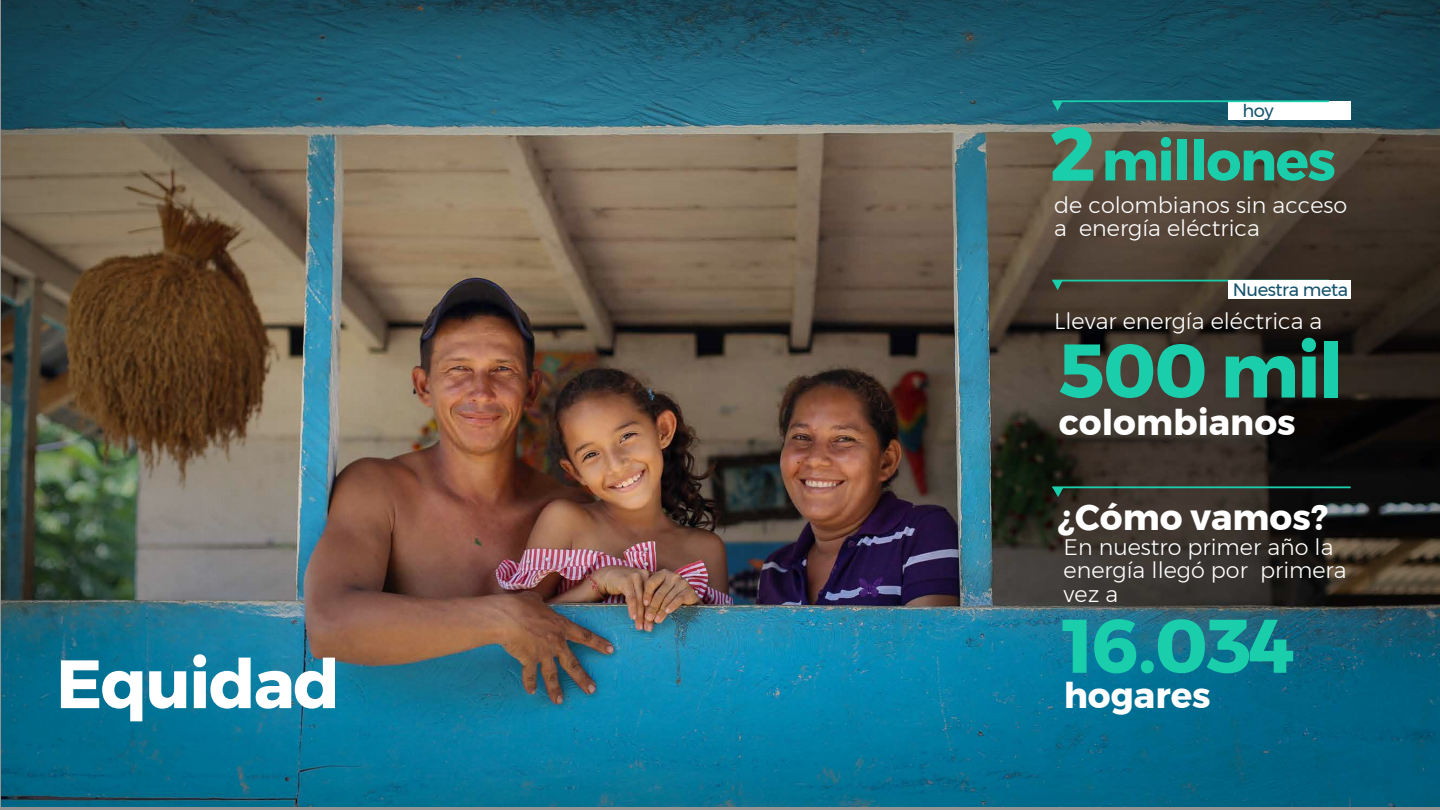
<style>
.page{position:relative;width:1440px;height:810px;background:#fff}
.page>*{position:absolute;margin:0;border:0;box-sizing:border-box;transform-origin:0 0}
.t1{font:700 75.68px "Montserrat";letter-spacing:-.025em;color:#1aceab}
.t2{font:700 68.1px "Montserrat";letter-spacing:-.025em;color:#fff}
.t3{font:700 55.05px "Montserrat";letter-spacing:-.025em;color:#1aceab}
.t4{font:700 35.7px "Montserrat";color:#fff}
.t5{font:300 22.27px/23.3px "Montserrat";color:#fff}
.t6{font:17.92px "Montserrat";letter-spacing:-.025em;color:#16546c}
.s1{font-size:75.68px}
</style>
<div class="page">
<img style="left:0;top:0;width:1440px;height:810px">
<svg style="left:1052px;top:281px;width:11px;height:9px"></svg>
<hr style="left:1052px;top:280px;width:277px;height:1px;background:#1aceab">
<svg style="left:1052px;top:488px;width:12px;height:9px"></svg>
<hr style="left:1052px;top:486px;width:299px;height:2px;background:#1aceab">
<div style="left:1229px;top:101px;width:122px;height:19px;background:#fff"></div>
<div style="left:1229px;top:281px;width:122px;height:18px;background:#fff"></div>
<svg style="left:1052px;top:102px;width:11px;height:9px"></svg>
<hr style="left:1052px;top:100px;width:277px;height:2px;background:#1aceab">
<h2 class="t2" style="left:56px;top:629px;width:285px">Equidad</h2>
<p class="t6" style="left:1242px;top:97px;width:33px">hoy</p>
<h3 class="t3" style="left:1050px;top:117px;width:288px"><span class="s1">2</span>millones</h3>
<p class="t5" style="left:1054px;top:193px;width:295px">de colombianos sin acceso a energía eléctrica</p>
<p class="t6" style="left:1233px;top:276px;width:117px">Nuestra meta</p>
<p class="t5" style="left:1054px;top:309px;width:270px">Llevar energía eléctrica a</p>
<h1 class="t1" style="left:1058px;top:310px;width:287px">500 mil</h1>
<h3 class="t4" style="left:1059px;top:393px;width:238px">colombianos</h3>
<h3 class="t4" style="left:1058px;top:489px;width:271px">¿Cómo vamos?</h3>
<p class="t5" style="left:1064px;top:535px;width:284px">En nuestro primer año la energía llegó por primera vez a</p>
<h1 class="t1" style="left:1064px;top:585px;width:234px">16.034</h1>
<h3 class="t4" style="left:1064px;top:667px;width:149px">hogares</h3>
</div>
